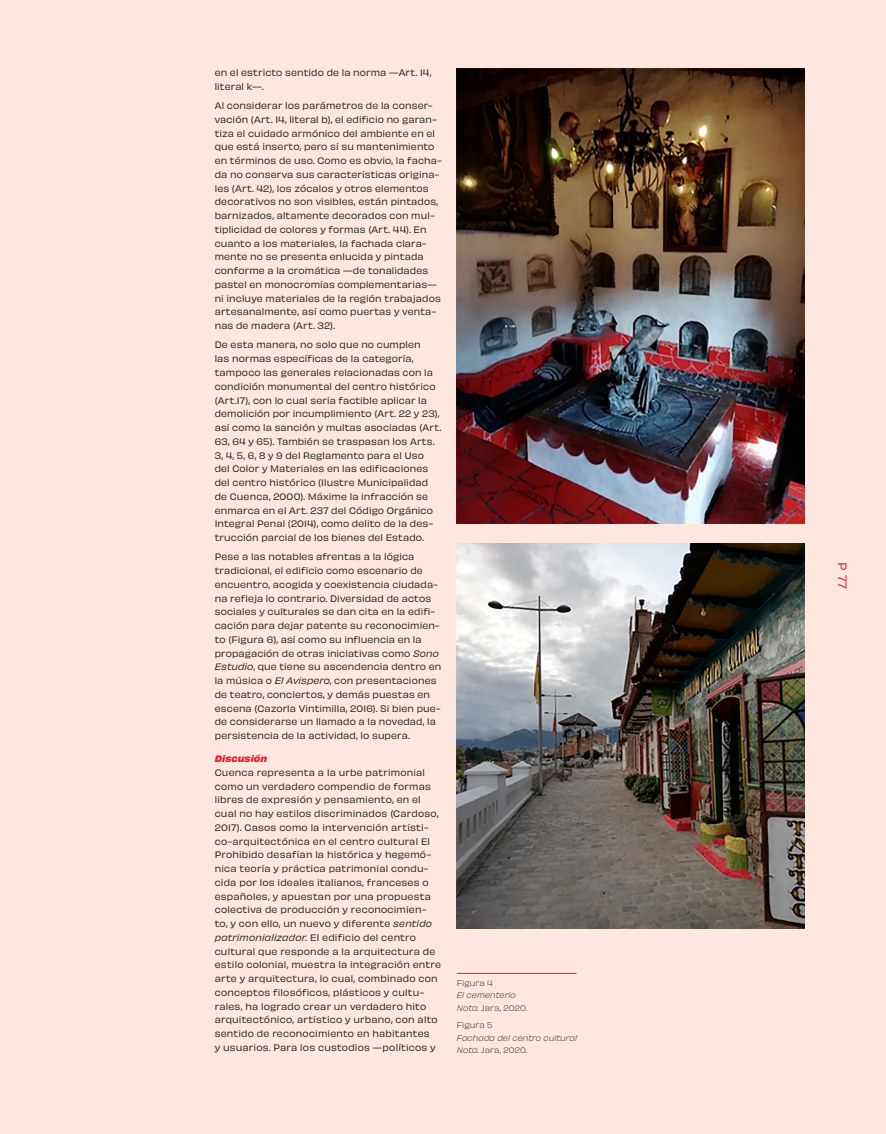
<style>
.page{position:relative;width:886px;height:1134px;background:#fde7de}
.page>*{position:absolute;margin:0;border:0;box-sizing:border-box;transform-origin:0 0}
.t1{font:11.25px "Obviously";color:#ee1b2a}
.Pie_de_foto{font:8.75px/13.8px "Obviously";letter-spacing:.015em;color:#231f20}
.Pie_de_foto-2{font:italic 700 8.75px "Obviously";letter-spacing:.02em;color:#ee1b2a}
.Pie_de_foto-3{font:7.5px "Obviously Lght";letter-spacing:.015em;color:#231f20}
.Pie_de_foto-4{font:italic 7.5px "Obviously Lght";letter-spacing:.01em;color:#231f20}
.s1{font-style:italic}
</style>
<div class="page">
<img style="left:457px;top:69px;width:348px;height:454px">
<img style="left:457px;top:543px;width:348px;height:385px">
<hr style="left:457px;top:973px;width:119px;height:1px;background:#ee1b2a">
<p class="Pie_de_foto" style="left:215px;top:65px;width:218px">en el estricto sentido de la norma —Art. 14, literal k—.</p>
<p class="Pie_de_foto" style="left:215px;top:98px;width:228px">Al considerar los parámetros de la conser&shy;vación (Art. 14, literal b), el edificio no garan&shy;tiza el cuidado armónico del ambiente en el que está inserto, pero sí su mantenimiento en términos de uso. Como es obvio, la facha&shy;da no conserva sus características origina&shy;les (Art. 42), los zócalos y otros elementos decorativos no son visibles, están pintados, barnizados, altamente decorados con mul&shy;tiplicidad de colores y formas (Art. 44). En cuanto a los materiales, la fachada clara&shy;mente no se presenta enlucida y pintada conforme a la cromática —de tonalidades pastel en monocromías complementarias— ni incluye materiales de la región trabajados artesanalmente, así como puertas y venta&shy;nas de madera (Art. 32).</p>
<p class="Pie_de_foto" style="left:215px;top:337px;width:228px">De esta manera, no solo que no cumplen<br>las normas específicas de la categoría, tampoco las generales relacionadas con la condición monumental del centro histórico (Art.17), con lo cual sería factible aplicar la demolición por incumplimiento (Art. 22 y 23), así como la sanción y multas asociadas (Art.<br>63, 64 y 65). También se traspasan los Arts.<br>3, 4, 5, 6, 8 y 9 del Reglamento para el Uso del Color y Materiales en las edificaciones del centro histórico (Ilustre Municipalidad de Cuenca, 2000). Máxime la infracción se enmarca en el Art. 237 del Código Orgánico Integral Penal (2014), como delito de la des&shy;trucción parcial de los bienes del Estado.</p>
<p class="Pie_de_foto" style="left:215px;top:549px;width:228px">Pese a las notables afrentas a la lógica tradicional, el edificio como escenario de encuentro, acogida y coexistencia ciudada&shy;na refleja lo contrario. Diversidad de actos sociales y culturales se dan cita en la edifi&shy;cación para dejar patente su reconocimien&shy;to (Figura 6), así como su influencia en la propagación de otras iniciativas como <span class="s1">Sono Estudio</span>, que tiene su ascendencia dentro en la música o <span class="s1">El Avispero</span>, con presentaciones de teatro, conciertos, y demás puestas en escena (Cazorla Vintimilla, 2016). Si bien pue&shy;de considerarse un llamado a la novedad, la persistencia de la actividad, lo supera.</p>
<p class="Pie_de_foto-2" style="left:215px;top:752px;width:54px">Discusión</p>
<p class="Pie_de_foto" style="left:215px;top:765px;width:228px">Cuenca representa a la urbe patrimonial como un verdadero compendio de formas libres de expresión y pensamiento, en el cual no hay estilos discriminados (Cardoso, 2017). Casos como la intervención artísti&shy;co-arquitectónica en el centro cultural El Prohibido desafían la histórica y hegemó&shy;nica teoría y práctica patrimonial condu&shy;cida por los ideales italianos, franceses o españoles, y apuestan por una propuesta colectiva de producción y reconocimien&shy;to, y con ello, un nuevo y diferente <span class="s1">sentido patrimonializador.</span> El edificio del centro cultural que responde a la arquitectura de estilo colonial, muestra la integración entre arte y arquitectura, lo cual, combinado con conceptos filosóficos, plásticos y cultu&shy;rales, ha logrado crear un verdadero hito arquitectónico, artístico y urbano, con alto sentido de reconocimiento en habitantes<br>y usuarios. Para los custodios —políticos y</p>
<p class="Pie_de_foto-3" style="left:457px;top:977px;width:37px">Figura 4</p>
<p class="Pie_de_foto-4" style="left:457px;top:990px;width:61px">El cementerio</p>
<p class="Pie_de_foto-3" style="left:457px;top:1002px;width:72px"><span class="s1">Nota</span>. Jara, 2020.</p>
<p class="Pie_de_foto-3" style="left:457px;top:1020px;width:37px">Figura 5</p>
<p class="Pie_de_foto-4" style="left:457px;top:1032px;width:122px">Fachada del centro cultural</p>
<p class="Pie_de_foto-3" style="left:457px;top:1045px;width:72px"><span class="s1">Nota</span>. Jara, 2020.</p>
<p class="t1" style="left:851px;top:562px;width:29px;rotate:90deg">P 77</p>
</div>
